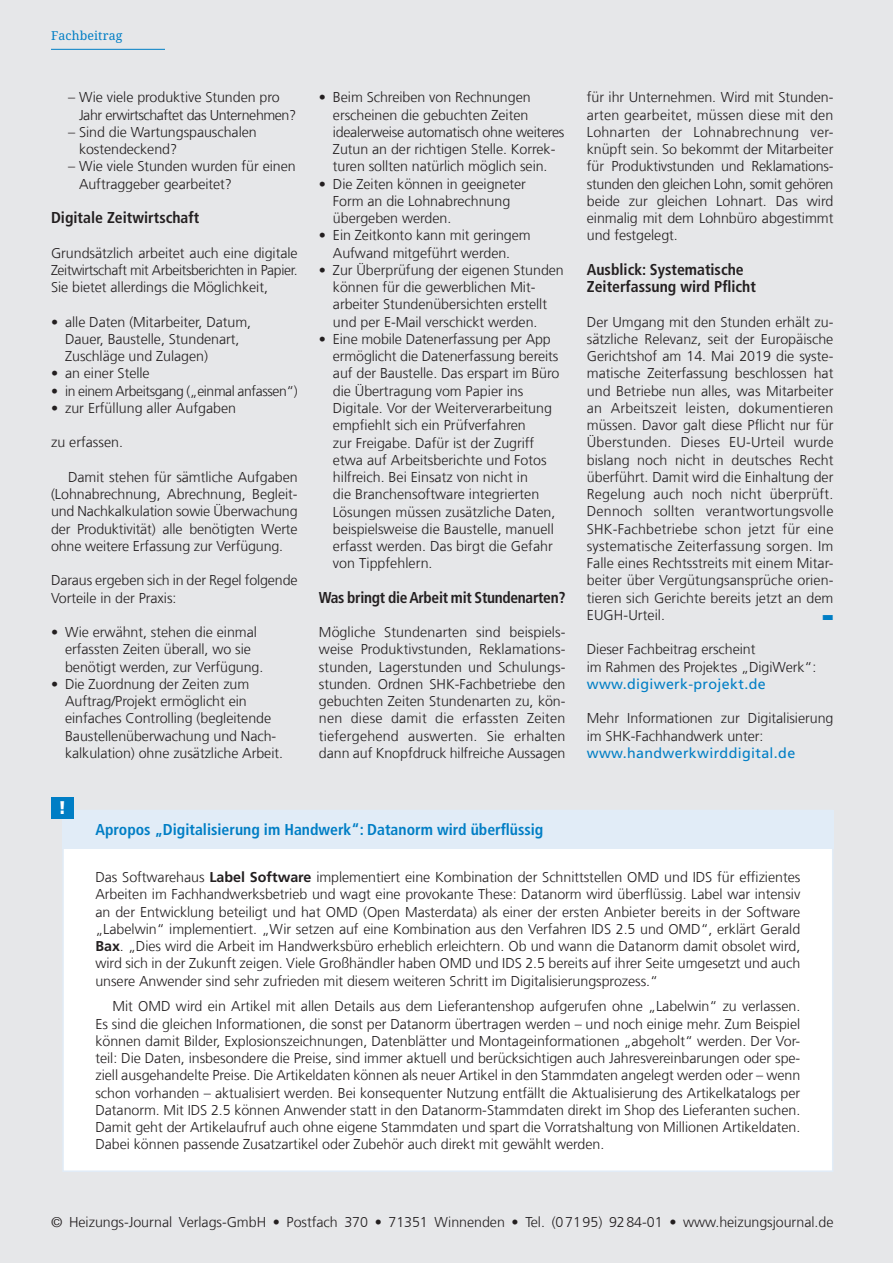
<style>
.page{position:relative;width:893px;height:1263px;background:#e6e7e9}
.page>*{position:absolute;margin:0;border:0;box-sizing:border-box;transform-origin:0 0}
.t1{font:900 18.3px "Frutiger LT Com";color:#fff;scale:.74 1}
.t2{font:700 condensed 15.75px/17.2px "Frutiger LT Com";color:#231f20}
.t3{font:700 condensed 15.75px "Frutiger LT Com";color:#007ec5}
.t4{font:700 condensed 15.75px "Frutiger LT Com";letter-spacing:-.02em;color:#231f20}
.t5{font:300 14.25px/17.2px "Frutiger LT Com";letter-spacing:-.005em;color:#231f20}
.t6{font:300 14.25px/17.2px "Frutiger LT Com";letter-spacing:-.03em;color:#231f20}
.t7{font:14.25px "Frutiger LT Com";letter-spacing:.025em;color:#007ec5}
.t8{font:12.3px "Noto Serif";letter-spacing:.01em;color:#007ec5}
.t9{font:7.2px "Zapf Dingbats";color:#007ec5;scale:2 1}
.s1{font-weight:700}
</style>
<div class="page">
<hr style="left:51px;top:49px;width:114px;height:1px;background:#007ec5">
<div style="left:62px;top:810px;width:771px;height:362px;background:#fff;border:2px solid #e1ecf7"></div>
<div style="left:62px;top:810px;width:771px;height:39px;background:#e1ecf7"></div>
<div style="left:51px;top:797px;width:23px;height:21px;background:#007ec5"></div>
<p class="t8" style="left:51px;top:28px;width:73px">Fachbeitrag</p>
<p class="t6" style="left:79px;top:89px;width:219px;text-indent:-11px">– Wie viele produktive Stunden pro<br>Jahr erwirtschaftet das Unternehmen?</p>
<p class="t5" style="left:79px;top:123px;width:179px;text-indent:-11px">– Sind die Wartungspauschalen kostendeckend?</p>
<p class="t5" style="left:79px;top:158px;width:218px;text-indent:-11px">– Wie viele Stunden wurden für einen<br>Auftraggeber gearbeitet?</p>
<p class="t2" style="left:51px;top:209px;width:150px">Digitale Zeitwirtschaft</p>
<p class="t5" style="left:51px;top:244px;width:248px;text-align:justify">Grundsätzlich arbeitet auch eine digitale Zeitwirtschaft mit Arbeitsberichten in Papier.<br>Sie bietet allerdings die Möglichkeit,</p>
<p class="t5" style="left:65px;top:313px;width:188px;text-indent:-14px">• alle Daten (Mitarbeiter, Datum,<br>Dauer, Baustelle, Stundenart,<br>Zuschläge und Zulagen)</p>
<p class="t5" style="left:51px;top:365px;width:100px">• an einer Stelle</p>
<p class="t6" style="left:51px;top:382px;width:248px">• in einem Arbeitsgang („einmal anfassen“)</p>
<p class="t5" style="left:51px;top:399px;width:187px">• zur Erfüllung aller Aufgaben</p>
<p class="t5" style="left:51px;top:434px;width:74px">zu erfassen.</p>
<p class="t5" style="left:51px;top:468px;width:248px;text-align:justify;text-indent:17px">Damit stehen für sämtliche Aufgaben (Lohnabrechnung, Abrechnung, Begleit&shy;und Nachkalkulation sowie Überwachung der Produktivität) alle benötigten Werte ohne weitere Erfassung zur Verfügung.</p>
<p class="t5" style="left:51px;top:572px;width:248px">Daraus ergeben sich in der Regel folgende<br>Vorteile in der Praxis:</p>
<p class="t5" style="left:65px;top:624px;width:200px;text-indent:-14px">• Wie erwähnt, stehen die einmal erfassten Zeiten überall, wo sie benötigt werden, zur Verfügung.</p>
<p class="t5" style="left:65px;top:675px;width:220px;text-indent:-14px">• Die Zuordnung der Zeiten zum Auftrag/Projekt ermöglicht ein einfaches Controlling (begleitende Baustellenüberwachung und Nach&shy;kalkulation) ohne zusätzliche Arbeit.</p>
<p class="t1" style="left:59px;top:797px;width:9px">!</p>
<p class="t5" style="left:333px;top:89px;width:233px;text-indent:-14px">• Beim Schreiben von Rechnungen erscheinen die gebuchten Zeiten idealerweise automatisch ohne weiteres Zutun an der richtigen Stelle. Korrek&shy;turen sollten natürlich möglich sein.</p>
<p class="t5" style="left:333px;top:175px;width:195px;text-indent:-14px">• Die Zeiten können in geeigneter<br>Form an die Lohnabrechnung übergeben werden.</p>
<p class="t5" style="left:319px;top:227px;width:213px;text-align:center">• Ein Zeitkonto kann mit geringem<br>Aufwand mitgeführt werden.</p>
<p class="t5" style="left:333px;top:261px;width:232px;text-indent:-14px">• Zur Überprüfung der eigenen Stunden können für die gewerblichen Mit&shy;arbeiter Stundenübersichten erstellt und per E-Mail verschickt werden.</p>
<p class="t5" style="left:333px;top:330px;width:228px;text-indent:-14px">• Eine mobile Datenerfassung per App ermöglicht die Datenerfassung bereits auf der Baustelle. Das erspart im Büro die Übertragung vom Papier ins Digitale. Vor der Weiterverarbeitung empfiehlt sich ein Prüfverfahren<br>zur Freigabe. Dafür ist der Zugriff etwa auf Arbeitsberichte und Fotos hilfreich. Bei Einsatz von nicht in<br>die Branchensoftware integrierten Lösungen müssen zusätzliche Daten, beispielsweise die Baustelle, manuell erfasst werden. Das birgt die Gefahr von Tippfehlern.</p>
<p class="t4" style="left:319px;top:588px;width:248px">Was bringt die Arbeit mit Stundenarten?</p>
<p class="t5" style="left:319px;top:624px;width:248px;text-align:justify">Mögliche Stundenarten sind beispiels&shy;weise Produktivstunden, Reklamations&shy;stunden, Lagerstunden und Schulungs&shy;stunden. Ordnen SHK-Fachbetriebe den gebuchten Zeiten Stundenarten zu, kön&shy;nen diese damit die erfassten Zeiten tiefergehend auswerten. Sie erhalten dann auf Knopfdruck hilfreiche Aussagen</p>
<p class="t3" style="left:95px;top:820px;width:449px">Apropos „Digitalisierung im Handwerk“: Datanorm wird überflüssig</p>
<p class="t5" style="left:587px;top:89px;width:248px;text-align:justify">für ihr Unternehmen. Wird mit Stunden&shy;arten gearbeitet, müssen diese mit den Lohnarten der Lohnabrechnung ver&shy;knüpft sein. So bekommt der Mitarbeiter für Produktivstunden und Reklamations&shy;stunden den gleichen Lohn, somit gehören beide zur gleichen Lohnart. Das wird einmalig mit dem Lohnbüro abgestimmt und festgelegt.</p>
<p class="t2" style="left:587px;top:261px;width:171px">Ausblick: Systematische<br>Zeiterfassung wird Pflicht</p>
<p class="t5" style="left:587px;top:313px;width:248px;text-align:justify">Der Umgang mit den Stunden erhält zu&shy;sätzliche Relevanz, seit der Europäische Gerichtshof am 14. Mai 2019 die syste&shy;matische Zeiterfassung beschlossen hat und Betriebe nun alles, was Mitarbeiter an Arbeitszeit leisten, dokumentieren müssen. Davor galt diese Pflicht nur für Überstunden. Dieses EU-Urteil wurde bislang noch nicht in deutsches Recht überführt. Damit wird die Einhaltung der Regelung auch noch nicht überprüft.<br>Dennoch sollten verantwortungsvolle SHK-Fachbetriebe schon jetzt für eine systematische Zeiterfassung sorgen. Im Falle eines Rechtsstreits mit einem Mitar&shy;beiter über Vergütungsansprüche orien&shy;tieren sich Gerichte bereits jetzt an dem EUGH-Urteil.</p>
<p class="t9" style="left:823px;top:614px;width:7px">■</p>
<p class="t5" style="left:587px;top:641px;width:231px">Dieser Fachbeitrag erscheint<br>im Rahmen des Projektes „DigiWerk“:</p>
<p class="t7" style="left:587px;top:675px;width:180px">www.digiwerk-projekt.de</p>
<p class="t5" style="left:587px;top:710px;width:248px">Mehr Informationen zur Digitalisierung im SHK-Fachhandwerk unter:</p>
<p class="t7" style="left:587px;top:744px;width:210px">www.handwerkwirddigital.de</p>
<p class="t5" style="left:95px;top:869px;width:706px;text-align:justify">Das Softwarehaus <span class="s1">Label Software</span> implementiert eine Kombination der Schnittstellen OMD und IDS für effizientes Arbeiten im Fachhandwerksbetrieb und wagt eine provokante These: Datanorm wird überflüssig. Label war intensiv an der Entwicklung beteiligt und hat OMD (Open Masterdata) als einer der ersten Anbieter bereits in der Software „Labelwin“ implementiert. „Wir setzen auf eine Kombination aus den Verfahren IDS 2.5 und OMD“, erklärt Gerald <span class="s1">Bax</span>. „Dies wird die Arbeit im Handwerksbüro erheblich erleichtern. Ob und wann die Datanorm damit obsolet wird, wird sich in der Zukunft zeigen. Viele Großhändler haben OMD und IDS 2.5 bereits auf ihrer Seite umgesetzt und auch unsere Anwender sind sehr zufrieden mit diesem weiteren Schritt im Digitalisierungsprozess.“</p>
<p class="t5" style="left:95px;top:998px;width:706px;text-align:justify;text-indent:17px">Mit OMD wird ein Artikel mit allen Details aus dem Lieferantenshop aufgerufen ohne „Labelwin“ zu verlassen.<br>Es sind die gleichen Informationen, die sonst per Datanorm übertragen werden – und noch einige mehr. Zum Beispiel können damit Bilder, Explosionszeichnungen, Datenblätter und Montageinformationen „abgeholt“ werden. Der Vor&shy;teil: Die Daten, insbesondere die Preise, sind immer aktuell und berücksichtigen auch Jahresvereinbarungen oder spe&shy;ziell ausgehandelte Preise. Die Artikeldaten können als neuer Artikel in den Stammdaten angelegt werden oder – wenn schon vorhanden – aktualisiert werden. Bei konsequenter Nutzung entfällt die Aktualisierung des Artikelkatalogs per Datanorm. Mit IDS 2.5 können Anwender statt in den Datanorm-Stammdaten direkt im Shop des Lieferanten suchen.<br>Damit geht der Artikelaufruf auch ohne eigene Stammdaten und spart die Vorratshaltung von Millionen Artikeldaten.<br>Dabei können passende Zusatzartikel oder Zubehör auch direkt mit gewählt werden.</p>
<p class="t5" style="left:51px;top:1214px;width:784px">© Heizungs-Journal Verlags-GmbH <span class="s1">•</span> Postfach 370 <span class="s1">•</span> 71351 Winnenden <span class="s1">•</span> Tel. (07195) 9284-01 <span class="s1">•</span> www.heizungsjournal.de</p>
</div>
